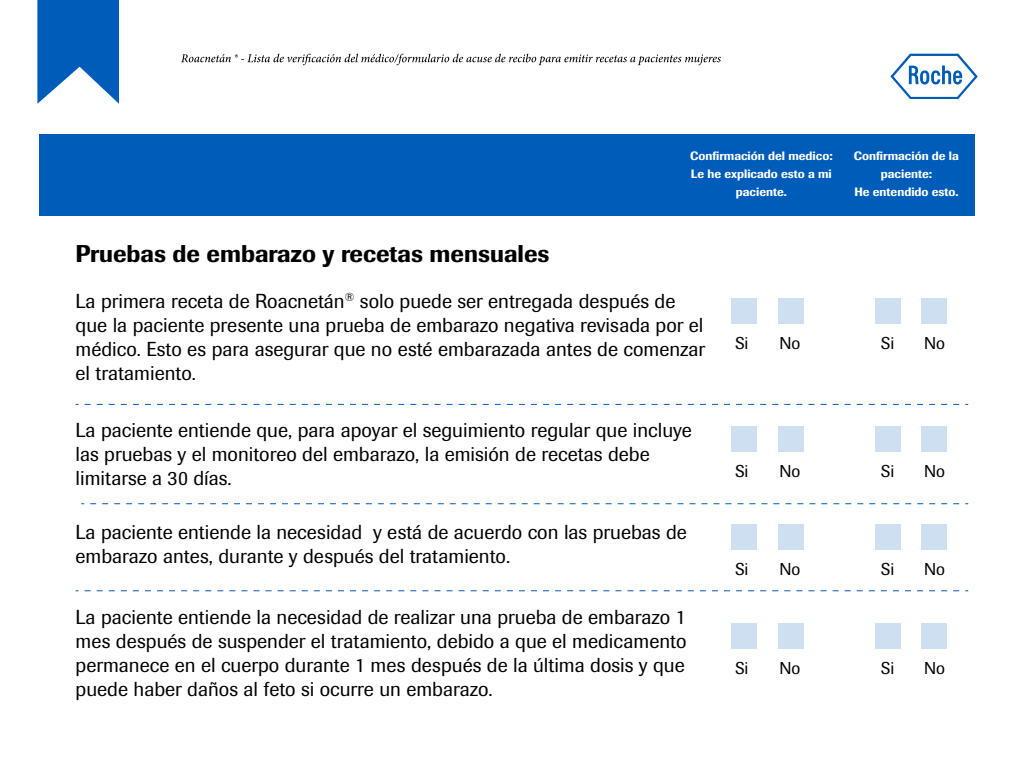
<style>
.page{position:relative;width:1024px;height:768px;background:#fff}
.page>*{position:absolute;margin:0;border:0;box-sizing:border-box;transform-origin:0 0}
.t1{font:500 24px "Imago";color:#000}
.t2{font:20px/24px "Imago";color:#000}
.t3{font:17px "Imago";color:#000}
.t4{font:500 12px/18px "Imago";color:#fff;text-align:center}
</style>
<div class="page">
<svg style="left:890px;top:54px;width:88px;height:45px"></svg>
<div style="left:39px;top:134px;width:936px;height:82px;background:#005cb9"></div>
<div style="left:731px;top:298px;width:26px;height:25px;background:#cddff1"></div>
<div style="left:922px;top:298px;width:25px;height:25px;background:#cddff1"></div>
<div style="left:779px;top:298px;width:25px;height:25px;background:#cddff1"></div>
<div style="left:875px;top:298px;width:26px;height:25px;background:#cddff1"></div>
<svg style="left:85px;top:404px;width:883px;height:1px"></svg>
<div style="left:731px;top:426px;width:26px;height:26px;background:#cddff1"></div>
<div style="left:922px;top:426px;width:25px;height:26px;background:#cddff1"></div>
<div style="left:779px;top:426px;width:25px;height:26px;background:#cddff1"></div>
<div style="left:875px;top:426px;width:26px;height:26px;background:#cddff1"></div>
<svg style="left:85px;top:591px;width:883px;height:1px"></svg>
<div style="left:731px;top:623px;width:26px;height:26px;background:#cddff1"></div>
<div style="left:922px;top:623px;width:25px;height:26px;background:#cddff1"></div>
<div style="left:779px;top:623px;width:25px;height:26px;background:#cddff1"></div>
<div style="left:875px;top:623px;width:26px;height:26px;background:#cddff1"></div>
<div style="left:731px;top:524px;width:26px;height:26px;background:#cddff1"></div>
<div style="left:922px;top:524px;width:25px;height:26px;background:#cddff1"></div>
<div style="left:779px;top:524px;width:25px;height:26px;background:#cddff1"></div>
<div style="left:875px;top:524px;width:26px;height:26px;background:#cddff1"></div>
<svg style="left:90px;top:503px;width:878px;height:1px"></svg>
<svg style="left:37px;top:0;width:82px;height:104px"></svg>
<svg style="left:181px;top:54px;width:540px;height:11px"></svg>
<p class="t4" style="left:690px;top:147px;width:144px">Confirmación del medico:<br>Le he explicado esto a mi paciente.</p>
<p class="t4" style="left:854px;top:147px;width:106px">Confirmación de la paciente:<br>He entendido esto.</p>
<p class="t1" style="left:76px;top:239px;width:475px">Pruebas de embarazo y recetas mensuales</p>
<p class="t2" style="left:76px;top:289px;width:631px">La primera receta de Roacnetán<sup>®</sup> solo puede ser entregada después de que la paciente presente una prueba de embarazo negativa revisada por el médico. Esto es para asegurar que no esté embarazada antes de comenzar el tratamiento.</p>
<p class="t2" style="left:76px;top:419px;width:618px">La paciente entiende que, para apoyar el seguimiento regular que incluye las pruebas y el monitoreo del embarazo, la emisión de recetas debe limitarse a 30 días.</p>
<p class="t2" style="left:76px;top:520px;width:613px">La paciente entiende la necesidad y está de acuerdo con las pruebas de embarazo antes, durante y después del tratamiento.</p>
<p class="t2" style="left:76px;top:605px;width:612px;text-align:justify">La paciente entiende la necesidad de realizar una prueba de embarazo 1 mes después de suspender el tratamiento, debido a que el medicamento permanece en el cuerpo durante 1 mes después de la última dosis y que puede haber daños al feto si ocurre un embarazo.</p>
<p class="t3" style="left:735px;top:333px;width:15px">Si</p>
<p class="t3" style="left:780px;top:333px;width:22px">No</p>
<p class="t3" style="left:881px;top:333px;width:15px">Si</p>
<p class="t3" style="left:924px;top:333px;width:22px">No</p>
<p class="t3" style="left:735px;top:461px;width:15px">Si</p>
<p class="t3" style="left:780px;top:461px;width:22px">No</p>
<p class="t3" style="left:881px;top:461px;width:15px">Si</p>
<p class="t3" style="left:924px;top:461px;width:22px">No</p>
<p class="t3" style="left:735px;top:560px;width:15px">Si</p>
<p class="t3" style="left:780px;top:560px;width:22px">No</p>
<p class="t3" style="left:881px;top:560px;width:15px">Si</p>
<p class="t3" style="left:924px;top:560px;width:22px">No</p>
<p class="t3" style="left:735px;top:659px;width:15px">Si</p>
<p class="t3" style="left:780px;top:659px;width:22px">No</p>
<p class="t3" style="left:881px;top:659px;width:15px">Si</p>
<p class="t3" style="left:924px;top:659px;width:22px">No</p>
</div>
